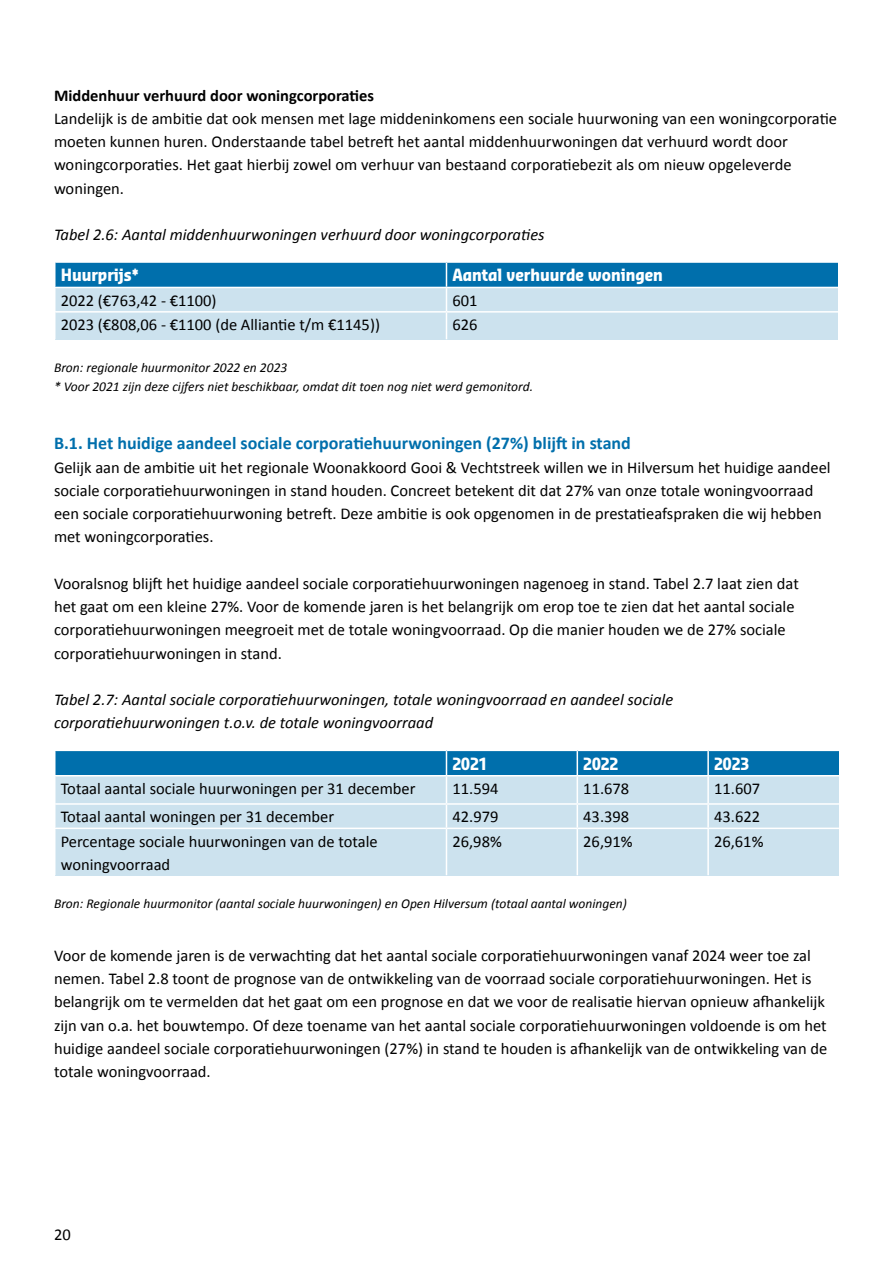
<style>
.page{position:relative;width:893px;height:1263px;background:#fff}
.page>*{position:absolute;margin:0;border:0;box-sizing:border-box;transform-origin:0 0}
.t1{font:18px "Calibri Bold 2";color:#006fac}
.t2{font:16.5px/23.2px "Calibri";color:#000}
.t3{font:16.5px/23.2px "Calibri Italic 2";color:#000}
.t4{font:700 16.5px "Sansa Con Pro";color:#fff}
.t5{font:16.5px "Calibri Bold 2";color:#000}
.t6{font:13.5px "Calibri Italic 2";color:#000}
.s1{font-family:"Calibri 2"}
.s2{font-family:"Sansa Con Pro Bold 2";font-weight:400}
</style>
<div class="page">
<div style="left:55px;top:262px;width:391px;height:25px;background:#006fac"></div>
<div style="left:446px;top:262px;width:392px;height:25px;background:#006fac"></div>
<div style="left:55px;top:287px;width:391px;height:25px;background:#cce2ee"></div>
<div style="left:446px;top:287px;width:392px;height:25px;background:#cce2ee"></div>
<div style="left:55px;top:312px;width:391px;height:28px;background:#cce2ee"></div>
<div style="left:446px;top:312px;width:392px;height:28px;background:#cce2ee"></div>
<hr style="left:54px;top:261px;width:392px;height:2px;background:#fff">
<hr style="left:54px;top:263px;width:2px;height:24px;background:#fff">
<hr style="left:446px;top:261px;width:393px;height:2px;background:#fff">
<hr style="left:54px;top:287px;width:392px;height:1px;background:#fff">
<hr style="left:54px;top:288px;width:2px;height:23px;background:#fff">
<hr style="left:446px;top:287px;width:393px;height:1px;background:#fff">
<hr style="left:54px;top:311px;width:392px;height:2px;background:#fff">
<hr style="left:54px;top:313px;width:2px;height:26px;background:#fff">
<hr style="left:446px;top:311px;width:393px;height:2px;background:#fff">
<svg style="left:446px;top:263px;width:1px;height:76px"></svg>
<div style="left:55px;top:750px;width:391px;height:26px;background:#006fac"></div>
<div style="left:446px;top:750px;width:131px;height:26px;background:#006fac"></div>
<div style="left:577px;top:750px;width:131px;height:26px;background:#006fac"></div>
<div style="left:708px;top:750px;width:130px;height:26px;background:#006fac"></div>
<div style="left:55px;top:776px;width:391px;height:28px;background:#cce2ee"></div>
<div style="left:446px;top:776px;width:131px;height:28px;background:#cce2ee"></div>
<div style="left:577px;top:776px;width:131px;height:28px;background:#cce2ee"></div>
<div style="left:708px;top:776px;width:130px;height:28px;background:#cce2ee"></div>
<div style="left:55px;top:804px;width:391px;height:24px;background:#cce2ee"></div>
<div style="left:446px;top:804px;width:131px;height:24px;background:#cce2ee"></div>
<div style="left:577px;top:804px;width:131px;height:24px;background:#cce2ee"></div>
<div style="left:708px;top:804px;width:130px;height:24px;background:#cce2ee"></div>
<div style="left:55px;top:828px;width:391px;height:48px;background:#cce2ee"></div>
<div style="left:446px;top:828px;width:131px;height:48px;background:#cce2ee"></div>
<div style="left:577px;top:828px;width:131px;height:48px;background:#cce2ee"></div>
<div style="left:708px;top:828px;width:130px;height:48px;background:#cce2ee"></div>
<hr style="left:708px;top:750px;width:131px;height:1px;background:#fff">
<hr style="left:708px;top:775px;width:131px;height:1px;background:#fff">
<hr style="left:54px;top:750px;width:392px;height:1px;background:#fff">
<hr style="left:54px;top:751px;width:2px;height:24px;background:#fff">
<hr style="left:446px;top:750px;width:131px;height:1px;background:#fff">
<hr style="left:577px;top:750px;width:131px;height:1px;background:#fff">
<hr style="left:707px;top:751px;width:2px;height:24px;background:#fff">
<hr style="left:54px;top:775px;width:392px;height:1px;background:#fff">
<hr style="left:54px;top:776px;width:2px;height:27px;background:#fff">
<hr style="left:446px;top:775px;width:131px;height:1px;background:#fff">
<hr style="left:577px;top:775px;width:131px;height:1px;background:#fff">
<hr style="left:707px;top:776px;width:2px;height:27px;background:#fff">
<hr style="left:54px;top:803px;width:392px;height:2px;background:#fff">
<hr style="left:54px;top:805px;width:2px;height:22px;background:#fff">
<hr style="left:446px;top:803px;width:131px;height:2px;background:#fff">
<hr style="left:577px;top:803px;width:131px;height:2px;background:#fff">
<hr style="left:708px;top:803px;width:131px;height:2px;background:#fff">
<hr style="left:707px;top:805px;width:2px;height:22px;background:#fff">
<hr style="left:54px;top:827px;width:392px;height:2px;background:#fff">
<hr style="left:54px;top:829px;width:2px;height:46px;background:#fff">
<hr style="left:446px;top:827px;width:131px;height:2px;background:#fff">
<hr style="left:577px;top:827px;width:131px;height:2px;background:#fff">
<hr style="left:708px;top:827px;width:131px;height:2px;background:#fff">
<hr style="left:707px;top:829px;width:2px;height:46px;background:#fff">
<hr style="left:446px;top:829px;width:1px;height:46px;background:#fff">
<hr style="left:577px;top:829px;width:1px;height:46px;background:#fff">
<svg style="left:446px;top:751px;width:1px;height:76px"></svg>
<svg style="left:577px;top:751px;width:1px;height:76px"></svg>
<h4 class="t5" style="left:54px;top:83px;width:322px">Middenhuur verhuurd door woningcorporaties</h4>
<p class="t2" style="left:54px;top:106px;width:785px">Landelijk is de ambitie dat ook mensen met lage middeninkomens een sociale huurwoning van een woningcorporatie moeten kunnen huren. Onderstaande tabel betreft het aantal middenhuurwoningen dat verhuurd wordt door woningcorporaties. Het gaat hierbij zowel om verhuur van bestaand corporatiebezit als om nieuw opgeleverde <span class="s1">woningen.</span></p>
<p class="t3" style="left:54px;top:222px;width:492px">Tabel 2.6: Aantal middenhuurwoningen verhuurd door woningcorporaties</p>
<p class="t4" style="left:61px;top:264px;width:79px">Huurprijs<span class="s2">*</span></p>
<p class="t4" style="left:452px;top:264px;width:212px">Aantal verhuurde woningen</p>
<p class="t2" style="left:61px;top:288px;width:157px">2022 (€763,42 - €1100)</p>
<p class="t2" style="left:452px;top:288px;width:27px">601</p>
<p class="t2" style="left:61px;top:312px;width:321px">2023 (€808,06 - €1100 (de Alliantie t/m €1145))</p>
<p class="t2" style="left:452px;top:312px;width:27px">626</p>
<p class="t6" style="left:54px;top:360px;width:235px">Bron: regionale huurmonitor 2022 en 2023</p>
<p class="t6" style="left:54px;top:378px;width:481px">* Voor 2021 zijn deze cijfers niet beschikbaar, omdat dit toen nog niet werd gemonitord.</p>
<h4 class="t1" style="left:54px;top:431px;width:578px">B.1. Het huidige aandeel sociale corporatiehuurwoningen (27%) blijft in stand</h4>
<p class="t2" style="left:54px;top:455px;width:778px">Gelijk aan de ambitie uit het regionale Woonakkoord Gooi &amp; Vechtstreek willen we in Hilversum het huidige aandeel sociale corporatiehuurwoningen in stand houden. Concreet betekent dit dat 27% van onze totale woningvoorraad een sociale corporatiehuurwoning betreft. Deze ambitie is ook opgenomen in de prestatieafspraken die wij hebben met woningcorporaties.</p>
<p class="t2" style="left:54px;top:571px;width:746px">Vooralsnog blijft het huidige aandeel sociale corporatiehuurwoningen nagenoeg in stand. Tabel 2.7 laat zien dat het gaat om een kleine 27%. Voor de komende jaren is het belangrijk om erop toe te zien dat het aantal sociale corporatiehuurwoningen meegroeit met de totale woningvoorraad. Op die manier houden we de 27% sociale corporatiehuurwoningen in stand.</p>
<p class="t3" style="left:54px;top:687px;width:621px">Tabel 2.7: Aantal sociale corporatiehuurwoningen, totale woningvoorraad en aandeel sociale corporatiehuurwoningen t.o.v. de totale woningvoorraad</p>
<p class="t4" style="left:452px;top:753px;width:37px">2021</p>
<p class="t4" style="left:583px;top:753px;width:37px">2022</p>
<p class="t4" style="left:714px;top:753px;width:37px">2023</p>
<p class="t2" style="left:61px;top:776px;width:356px">Totaal aantal sociale huurwoningen per 31 december</p>
<p class="t2" style="left:452px;top:776px;width:47px">11.594</p>
<p class="t2" style="left:583px;top:776px;width:47px">11.678</p>
<p class="t2" style="left:714px;top:776px;width:47px">11.607</p>
<p class="t2" style="left:61px;top:804px;width:275px">Totaal aantal woningen per 31 december</p>
<p class="t2" style="left:452px;top:804px;width:47px">42.979</p>
<p class="t2" style="left:583px;top:804px;width:47px">43.398</p>
<p class="t2" style="left:714px;top:804px;width:47px">43.622</p>
<p class="t2" style="left:61px;top:829px;width:318px">Percentage sociale huurwoningen van de totale <span class="s1">woningvoorraad</span></p>
<p class="t2" style="left:452px;top:829px;width:51px">26,98%</p>
<p class="t2" style="left:583px;top:829px;width:51px">26,91%</p>
<p class="t2" style="left:714px;top:829px;width:51px">26,61%</p>
<p class="t6" style="left:54px;top:895px;width:574px">Bron: Regionale huurmonitor (aantal sociale huurwoningen) en Open Hilversum (totaal aantal woningen)</p>
<p class="t2" style="left:54px;top:943px;width:775px">Voor de komende jaren is de verwachting dat het aantal sociale corporatiehuurwoningen vanaf 2024 weer toe zal nemen. Tabel 2.8 toont de prognose van de ontwikkeling van de voorraad sociale corporatiehuurwoningen. Het is belangrijk om te vermelden dat het gaat om een prognose en dat we voor de realisatie hiervan opnieuw afhankelijk zijn van o.a. het bouwtempo. Of deze toename van het aantal sociale corporatiehuurwoningen voldoende is om het huidige aandeel sociale corporatiehuurwoningen (27%) in stand te houden is afhankelijk van de ontwikkeling van de <span class="s1">totale woningvoorraad.</span></p>
<p class="t2" style="left:54px;top:1222px;width:18px">20</p>
</div>
